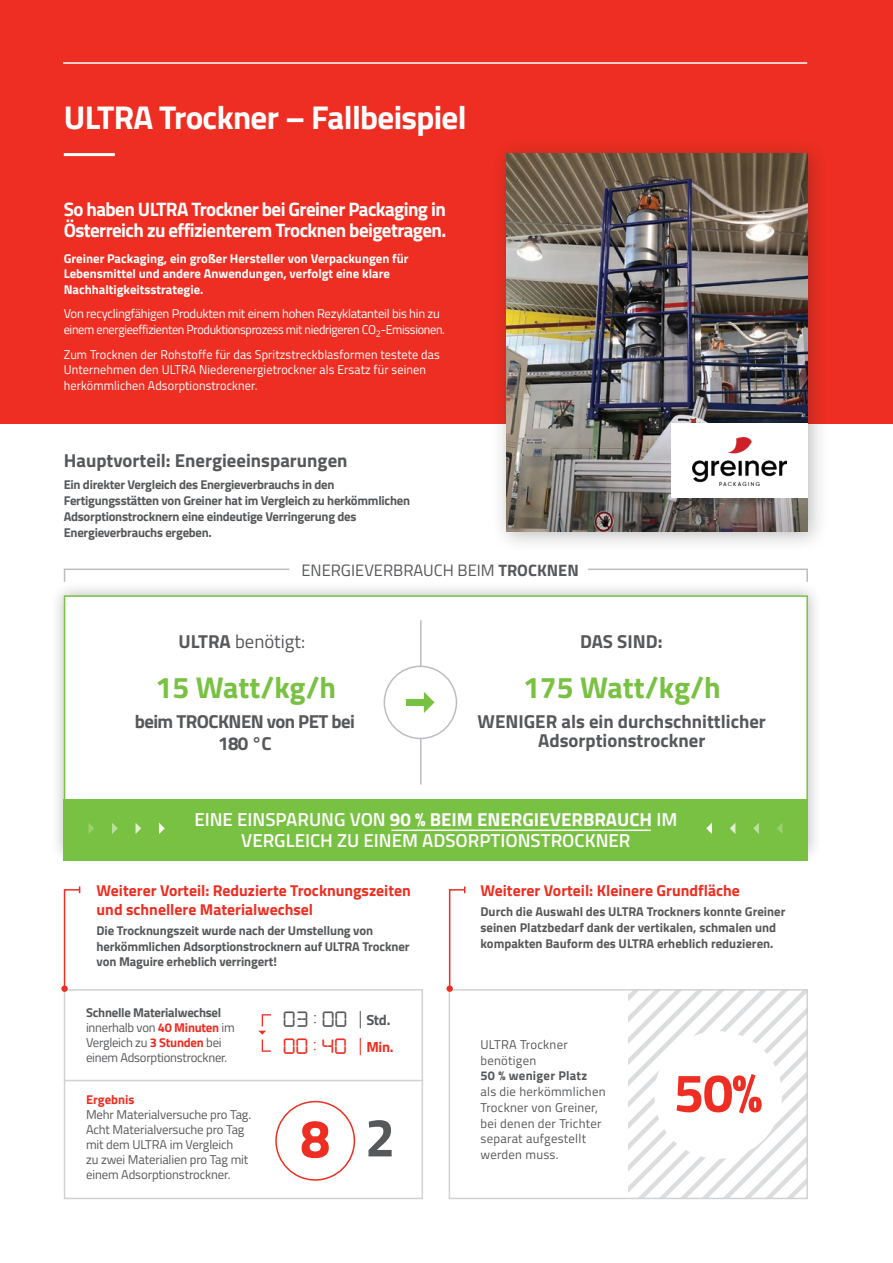
<style>
.page{position:relative;width:893px;height:1263px;background:#fff}
.page>*{position:absolute;margin:0;border:0;box-sizing:border-box;transform-origin:0 0}
.t1{font:700 54px "Titillium Web";color:#ee2e22}
.t2{font:700 33px "Titillium Web";letter-spacing:-.02em;color:#fff}
.t3{font:700 30px "Titillium Web";color:#79c142}
.t4{font:700 22.5px/26.8px "Date Stamp Alt";letter-spacing:.075em;color:#57585a}
.t5{font:700 19.5px/21px "Titillium Web";letter-spacing:-.03em;color:#fff}
.t6{font:700 18.75px/19.5px "Titillium Web";color:#57585a;text-align:center}
.t7{font:600 18.75px/21px "Titillium Web";color:#fff;text-align:center}
.t8{font:700 18.75px/22.5px "Titillium Web";letter-spacing:-.03em;color:#57585a;text-align:center}
.t9{font:18.75px "Titillium Web";color:#57585a}
.t10{font:16.5px "Titillium Web";color:#57585a}
.t11{font:700 15.75px/18.8px "Titillium Web";color:#ee2e22}
.t12{font:700 14.55px "Titillium Web";color:#57585a}
.t13{font:700 12.75px/15.8px "Titillium Web";letter-spacing:-.01em;color:#57585a}
.t14{font:12.75px/15px "Titillium Web";letter-spacing:-.01em;color:#57585a}
.t15{font:12.75px/15.8px "Titillium Web";color:#fff;scale:.96 1}
.t16{font:12.75px/15.8px "Titillium Web";letter-spacing:-.025em;color:#fff}
.t17{font:700 12.75px/15.8px "Titillium Web";color:#fff}
.t18{font:12.75px/15.8px "Titillium Web";letter-spacing:.02em;color:#57585a}
.t19{font:700 12.75px "Titillium Web";letter-spacing:.02em;color:#57585a}
.t20{font:700 12.75px "Titillium Web";color:#ee2e22}
.s1{font-weight:700}
.s2{font-weight:700;color:#ee2e22}
.s3{color:#ee2e22}
.s4{font-family:"Titillium Web";font-size:14.55px;color:#ee2e22}
.s5{color:#57585a}
</style>
<div class="page">
<svg style="left:628px;top:992px;width:177px;height:204px"></svg>
<div style="left:0;top:0;width:893px;height:423px;background:#ee2e22"></div>
<hr style="left:64px;top:153px;width:51px;height:3px;background:#fff">
<div style="left:490px;top:137px;width:340px;height:416px;background:#231f20;opacity:.3"></div>
<img style="left:506px;top:153px;width:302px;height:378px">
<hr style="left:63px;top:62px;width:744px;height:2px;background:#fff">
<div style="left:672px;top:423px;width:136px;height:74px;background:#fff"></div>
<img style="left:693px;top:438px;width:94px;height:48px">
<hr style="left:64px;top:1080px;width:359px;height:1px;background:#d1d2d4">
<div style="left:64px;top:989px;width:359px;height:210px;border:2px solid #d1d2d4"></div>
<div style="left:449px;top:989px;width:359px;height:210px;border:2px solid #d1d2d4"></div>
<div style="left:654px;top:1031px;width:128px;height:128px;background:#fff;border-radius:50%"></div>
<svg style="left:63px;top:886px;width:18px;height:104px"></svg>
<div style="left:61px;top:985px;width:7px;height:7px;background:#ee2e22;border-radius:50%"></div>
<div style="left:275px;top:1101px;width:80px;height:80px;border:2px solid #ee2e22;border-radius:50%"></div>
<div style="left:49px;top:581px;width:773px;height:285px;background:#231f20;opacity:.3"></div>
<div style="left:64px;top:595px;width:744px;height:257px;background:#fff;border:2px solid #79c142"></div>
<svg style="left:586px;top:568px;width:223px;height:15px"></svg>
<div style="left:64px;top:799px;width:744px;height:62px;background:#79c142"></div>
<hr style="left:420px;top:620px;width:1px;height:164px;background:#bcbdc0">
<div style="left:384px;top:666px;width:72px;height:72px;background:#fff;border-radius:50%"></div>
<div style="left:384px;top:666px;width:73px;height:73px;border:2px solid #bcbdc0;border-radius:50%"></div>
<div style="left:406px;top:700px;width:20px;height:6px;background:#79c142"></div>
<svg style="left:424px;top:692px;width:11px;height:21px"></svg>
<svg style="left:63px;top:568px;width:228px;height:15px"></svg>
<svg style="left:753px;top:823px;width:6px;height:11px"></svg>
<svg style="left:706px;top:823px;width:6px;height:11px"></svg>
<svg style="left:777px;top:823px;width:5px;height:10px"></svg>
<svg style="left:730px;top:823px;width:5px;height:11px"></svg>
<svg style="left:112px;top:823px;width:6px;height:11px"></svg>
<svg style="left:159px;top:823px;width:6px;height:11px"></svg>
<svg style="left:89px;top:823px;width:5px;height:10px"></svg>
<svg style="left:136px;top:823px;width:5px;height:11px"></svg>
<hr style="left:391px;top:829px;width:260px;height:2px;background:#fff">
<svg style="left:360px;top:1011px;width:1px;height:17px"></svg>
<svg style="left:360px;top:1038px;width:1px;height:17px"></svg>
<svg style="left:258px;top:1014px;width:13px;height:38px"></svg>
<svg style="left:448px;top:886px;width:18px;height:104px"></svg>
<div style="left:446px;top:985px;width:7px;height:7px;background:#ee2e22;border-radius:50%"></div>
<h2 class="t2" style="left:64px;top:92px;width:404px">ULTRA Trockner – Fallbeispiel</h2>
<h3 class="t5" style="left:64px;top:198px;width:384px">So haben ULTRA Trockner bei Greiner Packaging in<br>Österreich zu effizienterem Trocknen beigetragen.</h3>
<p class="t17" style="left:64px;top:250px;width:346px">Greiner Packaging, ein großer Hersteller von Verpackungen für<br>Lebensmittel und andere Anwendungen, verfolgt eine klare<br>Nachhaltigkeitsstrategie.</p>
<p class="t16" style="left:64px;top:306px;width:383px">Von recyclingfähigen Produkten mit einem hohen Rezyklatanteil bis hin zu einem energieeffizienten Produktionsprozess mit niedrigeren CO<sub>2</sub>-Emissionen.</p>
<p class="t15" style="left:64px;top:346px;width:393px">Zum Trocknen der Rohstoffe für das Spritzstreckblasformen testete das<br>Unternehmen den ULTRA Niederenergietrockner als Ersatz für seinen herkömmlichen Adsorptionstrockner.</p>
<h3 class="t6" style="left:64px;top:449px;width:285px">Hauptvorteil: Energieeinsparungen</h3>
<p class="t13" style="left:64px;top:476px;width:348px">Ein direkter Vergleich des Energieverbrauchs in den Fertigungsstätten von Greiner hat im Vergleich zu herkömmlichen Adsorptionstrocknern eine eindeutige Verringerung des Energieverbrauchs ergeben.</p>
<p class="t10" style="left:301px;top:558px;width:279px">ENERGIEVERBRAUCH BEIM <span class="s1">TROCKNEN</span></p>
<h3 class="t9" style="left:179px;top:628px;width:128px"><span class="s1">ULTRA</span> benötigt:</h3>
<h3 class="t6" style="left:580px;top:631px;width:84px">DAS SIND:</h3>
<h3 class="t3" style="left:156px;top:664px;width:182px">15 Watt/kg/h</h3>
<h3 class="t3" style="left:523px;top:664px;width:199px">175 Watt/kg/h</h3>
<h3 class="t8" style="left:135px;top:709px;width:222px">beim TROCKNEN von PET bei<br>180 °C</h3>
<h3 class="t6" style="left:478px;top:711px;width:290px">WENIGER als ein durchschnittlicher<br>Adsorptionstrockner</h3>
<h3 class="t7" style="left:194px;top:808px;width:484px">EINE EINSPARUNG VON <span class="s1">90 % BEIM ENERGIEVERBRAUCH</span> IM<br>VERGLEICH ZU EINEM ADSORPTIONSTROCKNER</h3>
<p class="t11" style="left:97px;top:880px;width:316px">Weiterer Vorteil: Reduzierte Trocknungszeiten und schnellere Materialwechsel</p>
<p class="t13" style="left:97px;top:922px;width:314px">Die Trocknungszeit wurde nach der Umstellung von herkömmlichen Adsorptionstrocknern auf ULTRA Trockner von Maguire erheblich verringert!</p>
<p class="t14" style="left:86px;top:1004px;width:150px"><span class="s1">Schnelle Materialwechsel </span>innerhalb von <span class="s2">40 Minuten</span> im<br>Vergleich zu <span class="s2">3 Stunden</span> bei einem Adsorptionstrockner.</p>
<h3 class="t4" style="left:284px;top:1006px;width:111px">03:00<br><span class="s3">00:40</span> <span class="s4">Min.</span></h3>
<p class="t12" style="left:366px;top:1008px;width:26px">Std.</p>
<p class="t20" style="left:86px;top:1090px;width:50px">Ergebnis</p>
<p class="t14" style="left:86px;top:1107px;width:167px">Mehr Materialversuche pro Tag.<br>Acht Materialversuche pro Tag mit dem ULTRA im Vergleich<br>zu zwei Materialien pro Tag mit einem Adsorptionstrockner.</p>
<h1 class="t1" style="left:300px;top:1097px;width:97px">8 <span class="s5">2</span></h1>
<p class="t11" style="left:480px;top:880px;width:261px">Weiterer Vorteil: Kleinere Grundfläche</p>
<p class="t13" style="left:480px;top:903px;width:307px">Durch die Auswahl des ULTRA Trockners konnte Greiner seinen Platzbedarf dank der vertikalen, schmalen und kompakten Bauform des ULTRA erheblich reduzieren.</p>
<p class="t18" style="left:480px;top:1036px;width:89px">ULTRA Trockner benötigen</p>
<p class="t19" style="left:480px;top:1066px;width:108px">50 % weniger Platz</p>
<p class="t18" style="left:480px;top:1083px;width:127px">als die herkömmlichen<br>Trockner von Greiner, bei denen der Trichter separat aufgestellt werden muss.</p>
<h1 class="t1" style="left:674px;top:1051px;width:90px">50%</h1>
</div>
